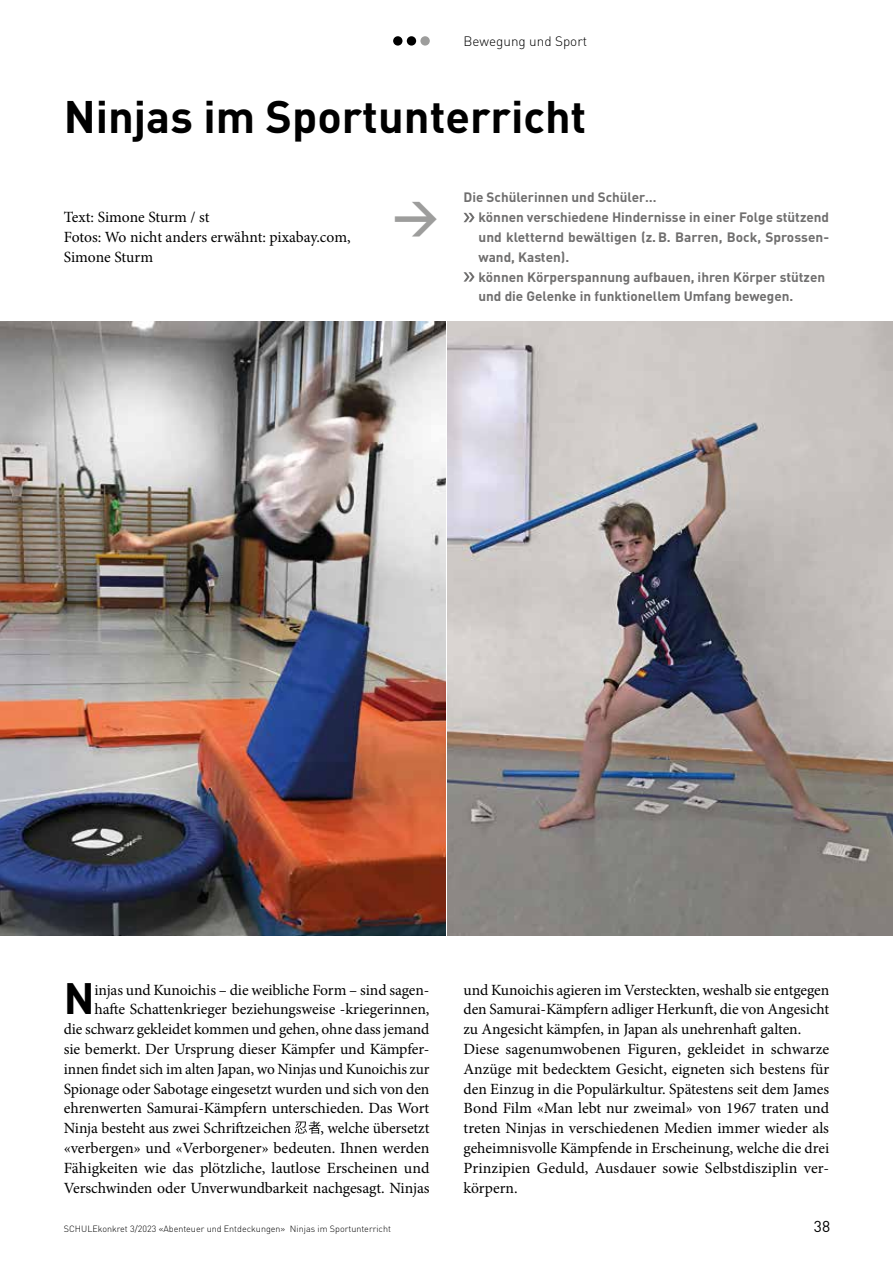
<style>
.page{position:relative;width:893px;height:1263px;background:#fff}
.page>*{position:absolute;margin:0;border:0;box-sizing:border-box;transform-origin:0 0}
.t1{font:700 45px "DIN";color:#000}
.t2{font:700 45px "DIN";color:#9d9d9c}
.t3{font:700 43.35px "DIN";color:#000}
.t4{font:15.6px/19.8px "Minion Pro";letter-spacing:-.005em;color:#000}
.t5{font:15.6px "DIN";color:#000}
.t6{font:700 13.5px/19.8px "DIN";color:#706f6f}
.t7{font:300 13.5px "DIN";color:#000}
.t8{font:300 9px "DIN";color:#000}
</style>
<div class="page">
<div style="left:393px;top:36px;width:9px;height:10px;background:#000;border-radius:50%"></div>
<div style="left:407px;top:36px;width:9px;height:10px;background:#000;border-radius:50%"></div>
<div style="left:420px;top:36px;width:10px;height:10px;background:#9d9d9c;border-radius:50%"></div>
<svg style="left:463px;top:213px;width:12px;height:9px"></svg>
<svg style="left:463px;top:272px;width:12px;height:10px"></svg>
<svg style="left:295px;top:1121px;width:26px;height:13px"></svg>
<img style="left:447px;top:321px;width:446px;height:614px">
<img style="left:0;top:321px;width:445px;height:614px">
<p class="t7" style="left:463px;top:33px;width:125px">Bewegung und Sport</p>
<h1 class="t1" style="left:64px;top:87px;width:524px">Ninjas im Sportunterricht</h1>
<p class="t4" style="left:64px;top:207px;width:288px">Text: Simone Sturm / st<br>Fotos: Wo nicht anders erwähnt: pixabay.com,<br>Simone Sturm</p>
<h1 class="t2" style="left:393px;top:186px;width:48px">&gt;</h1>
<p class="t6" style="left:478px;top:187px;width:352px;text-indent:-15px">Die Schülerinnen und Schüler…<br>können verschiedene Hindernisse in einer Folge stützend und kletternd bewältigen (z.B. Barren, Bock, Sprossen&shy;wand, Kasten).<br>können Körperspannung aufbauen, ihren Körper stützen und die Gelenke in funktionellem Umfang bewegen.</p>
<h2 class="t3" style="left:64px;top:970px;width:32px">N</h2>
<p class="t4" style="left:94px;top:980px;width:337px">injas und Kunoichis – die weibliche Form – sind sagen-</p>
<p class="t4" style="left:94px;top:999px;width:337px">hafte Schattenkrieger beziehungsweise -kriegerinnen,</p>
<p class="t4" style="left:64px;top:1019px;width:367px">die schwarz gekleidet kommen und gehen, ohne dass jemand</p>
<p class="t4" style="left:64px;top:1039px;width:367px">sie bemerkt. Der Ursprung dieser Kämpfer und Kämpfer-</p>
<p class="t4" style="left:64px;top:1059px;width:367px">innen findet sich im alten Japan, wo Ninjas und Kunoichis zur</p>
<p class="t4" style="left:64px;top:1079px;width:367px">Spionage oder Sabotage eingesetzt wurden und sich von den</p>
<p class="t4" style="left:64px;top:1098px;width:367px">ehrenwerten Samurai-Kämpfern unterschieden. Das Wort</p>
<p class="t4" style="left:64px;top:1118px;width:229px">Ninja besteht aus zwei Schriftzeichen</p>
<p class="t4" style="left:64px;top:1118px;width:367px;text-align:justify;text-indent:257px">, welche übersetzt «verbergen» und «Verborgener» bedeuten. Ihnen werden Fähigkeiten wie das plötzliche, lautlose Erscheinen und Verschwinden oder Unverwundbarkeit nachgesagt. Ninjas</p>
<p class="t8" style="left:64px;top:1223px;width:329px">SCHULEkonkret 3/2023 «Abenteuer und Entdeckungen» Ninjas im Sportunterricht</p>
<p class="t4" style="left:463px;top:980px;width:367px">und Kunoichis agieren im Versteckten, weshalb sie entgegen den Samurai-Kämpfern adliger Herkunft, die von Angesicht zu Angesicht kämpfen, in Japan als unehrenhaft galten.<br>Diese sagenumwobenen Figuren, gekleidet in schwarze Anzüge mit bedecktem Gesicht, eigneten sich bestens für den Einzug in die Populärkultur. Spätestens seit dem James Bond Film «Man lebt nur zweimal» von 1967 traten und treten Ninjas in verschiedenen Medien immer wieder als geheimnisvolle Kämpfende in Erscheinung, welche die drei Prinzipien Geduld, Ausdauer sowie Selbstdisziplin ver&shy;körpern.</p>
<p class="t5" style="left:814px;top:1217px;width:18px">38</p>
</div>
